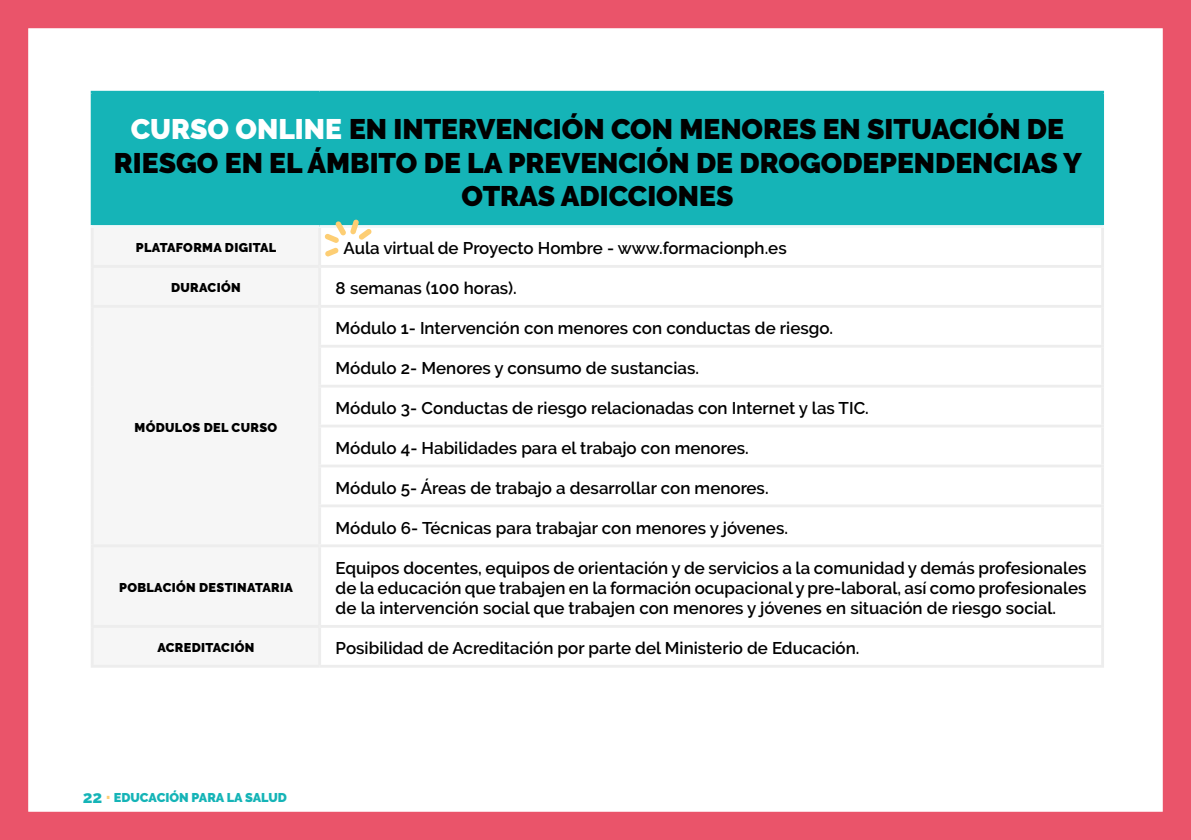
<style>
.page{position:relative;width:1191px;height:840px;background:#fff}
.page>*{position:absolute;margin:0;border:0;box-sizing:border-box;transform-origin:0 0}
.t1{font:900 28.2px/33.8px "Raleway";color:#000;text-align:center}
.t2{font:600 17px/20.2px "Raleway";color:#000;text-align:justify}
.t3{font:900 12.6px "Raleway";letter-spacing:.025em;color:#000}
.t4{font:900 12.6px "Raleway";color:#15b4b7}
.s1{color:#fff}
.s2{font-weight:800;font-size:17px}
.s3{font-size:17px;color:#fdce74}
</style>
<div class="page">
<div style="left:92px;top:92px;width:1010px;height:134px;background:#15b4b7"></div>
<div style="left:94px;top:307px;width:224px;height:321px;background:#f6f6f6"></div>
<hr style="left:1101px;top:94px;width:3px;height:131px;background:#15b4b7">
<hr style="left:91px;top:91px;width:229px;height:3px;background:#15b4b7">
<hr style="left:91px;top:94px;width:3px;height:131px;background:#15b4b7">
<hr style="left:320px;top:91px;width:784px;height:3px;background:#15b4b7">
<hr style="left:91px;top:228px;width:3px;height:37px;background:#ededed">
<hr style="left:318px;top:228px;width:3px;height:37px;background:#ededed">
<hr style="left:1101px;top:228px;width:3px;height:37px;background:#ededed">
<hr style="left:91px;top:265px;width:229px;height:3px;background:#ededed">
<hr style="left:91px;top:268px;width:3px;height:37px;background:#ededed">
<hr style="left:320px;top:265px;width:784px;height:3px;background:#ededed">
<hr style="left:318px;top:268px;width:3px;height:37px;background:#ededed">
<hr style="left:1101px;top:268px;width:3px;height:37px;background:#ededed">
<hr style="left:91px;top:305px;width:229px;height:2px;background:#ededed">
<hr style="left:91px;top:307px;width:3px;height:39px;background:#ededed">
<hr style="left:91px;top:346px;width:3px;height:40px;background:#ededed">
<hr style="left:91px;top:386px;width:3px;height:40px;background:#ededed">
<hr style="left:91px;top:426px;width:3px;height:39px;background:#ededed">
<hr style="left:91px;top:465px;width:3px;height:40px;background:#ededed">
<hr style="left:91px;top:505px;width:3px;height:39px;background:#ededed">
<hr style="left:320px;top:305px;width:784px;height:2px;background:#ededed">
<hr style="left:318px;top:307px;width:3px;height:37px;background:#ededed">
<hr style="left:1101px;top:307px;width:3px;height:37px;background:#ededed">
<hr style="left:318px;top:344px;width:786px;height:3px;background:#ededed">
<hr style="left:318px;top:347px;width:3px;height:37px;background:#ededed">
<hr style="left:1101px;top:347px;width:3px;height:37px;background:#ededed">
<hr style="left:318px;top:384px;width:786px;height:3px;background:#ededed">
<hr style="left:318px;top:387px;width:3px;height:37px;background:#ededed">
<hr style="left:1101px;top:387px;width:3px;height:37px;background:#ededed">
<hr style="left:318px;top:424px;width:786px;height:3px;background:#ededed">
<hr style="left:318px;top:427px;width:3px;height:37px;background:#ededed">
<hr style="left:1101px;top:427px;width:3px;height:37px;background:#ededed">
<hr style="left:318px;top:464px;width:786px;height:3px;background:#ededed">
<hr style="left:318px;top:467px;width:3px;height:37px;background:#ededed">
<hr style="left:1101px;top:467px;width:3px;height:37px;background:#ededed">
<hr style="left:318px;top:504px;width:786px;height:3px;background:#ededed">
<hr style="left:318px;top:507px;width:3px;height:37px;background:#ededed">
<hr style="left:1101px;top:507px;width:3px;height:37px;background:#ededed">
<hr style="left:91px;top:544px;width:229px;height:3px;background:#ededed">
<hr style="left:91px;top:547px;width:3px;height:77px;background:#ededed">
<hr style="left:320px;top:544px;width:784px;height:3px;background:#ededed">
<hr style="left:318px;top:547px;width:3px;height:77px;background:#ededed">
<hr style="left:1101px;top:547px;width:3px;height:77px;background:#ededed">
<hr style="left:91px;top:624px;width:229px;height:3px;background:#ededed">
<hr style="left:91px;top:627px;width:3px;height:37px;background:#ededed">
<hr style="left:320px;top:624px;width:784px;height:3px;background:#ededed">
<hr style="left:318px;top:627px;width:3px;height:37px;background:#ededed">
<hr style="left:1101px;top:627px;width:3px;height:37px;background:#ededed">
<hr style="left:91px;top:664px;width:229px;height:3px;background:#ededed">
<hr style="left:320px;top:664px;width:784px;height:3px;background:#ededed">
<hr style="left:91px;top:225px;width:229px;height:3px;background:#f0f8f9">
<hr style="left:320px;top:225px;width:784px;height:3px;background:#f0f8f9">
<div style="left:0;top:0;width:1191px;height:839px;border:28px solid #ea546a"></div>
<svg style="left:324px;top:219px;width:48px;height:37px"></svg>
<h1 class="t1" style="left:114px;top:112px;width:969px"><span class="s1">CURSO ONLINE</span> EN INTERVENCIÓN CON MENORES EN SITUACIÓN DE<br>RIESGO EN EL ÁMBITO DE LA PREVENCIÓN DE DROGODEPENDENCIAS Y<br>OTRAS ADICCIONES</h1>
<p class="t3" style="left:136px;top:240px;width:18px">PLATAFORMA</p>
<p class="t3" style="left:225px;top:240px;width:9px">DIGITAL</p>
<p class="t2" style="left:343px;top:238px;width:445px">Aula virtual de Proyecto Hombre - www.formacionph.es</p>
<p class="t3" style="left:171px;top:280px;width:19px">DURACIÓN</p>
<p class="t2" style="left:336px;top:278px;width:183px">8 semanas (100 horas).</p>
<p class="t3" style="left:135px;top:420px;width:22px">MÓDULOS</p>
<p class="t3" style="left:204px;top:420px;width:9px">DEL</p>
<p class="t3" style="left:232px;top:420px;width:10px">CURSO</p>
<p class="t3" style="left:119px;top:580px;width:18px">POBLACIÓN</p>
<p class="t3" style="left:199px;top:580px;width:9px">DESTINATARIA</p>
<p class="t2" style="left:336px;top:318px;width:499px">Módulo 1- Intervención con menores con conductas de riesgo.</p>
<p class="t2" style="left:336px;top:358px;width:365px">Módulo 2- Menores y consumo de sustancias.</p>
<p class="t2" style="left:336px;top:398px;width:535px">Módulo 3- Conductas de riesgo relacionadas con Internet y las TIC.</p>
<p class="t2" style="left:336px;top:437px;width:414px">Módulo 4- Habilidades para el trabajo con menores.</p>
<p class="t2" style="left:336px;top:477px;width:434px">Módulo 5- Áreas de trabajo a desarrollar con menores.</p>
<p class="t2" style="left:336px;top:517px;width:454px">Módulo 6- Técnicas para trabajar con menores y jóvenes.</p>
<p class="t2" style="left:336px;top:557px;width:752px">Equipos docentes, equipos de orientación y de servicios a la comunidad y demás profesionales de la educación que trabajen en la formación ocupacional y pre-laboral, así como profesionales de la intervención social que trabajen con menores y jóvenes en situación de riesgo social.</p>
<p class="t3" style="left:157px;top:640px;width:18px">ACREDITACIÓN</p>
<p class="t2" style="left:336px;top:638px;width:525px">Posibilidad de Acreditación por parte del Ministerio de Educación.</p>
<p class="t4" style="left:83px;top:790px;width:206px"><span class="s2">22</span> <span class="s3">·</span> EDUCACIÓN PARA LA SALUD</p>
</div>
